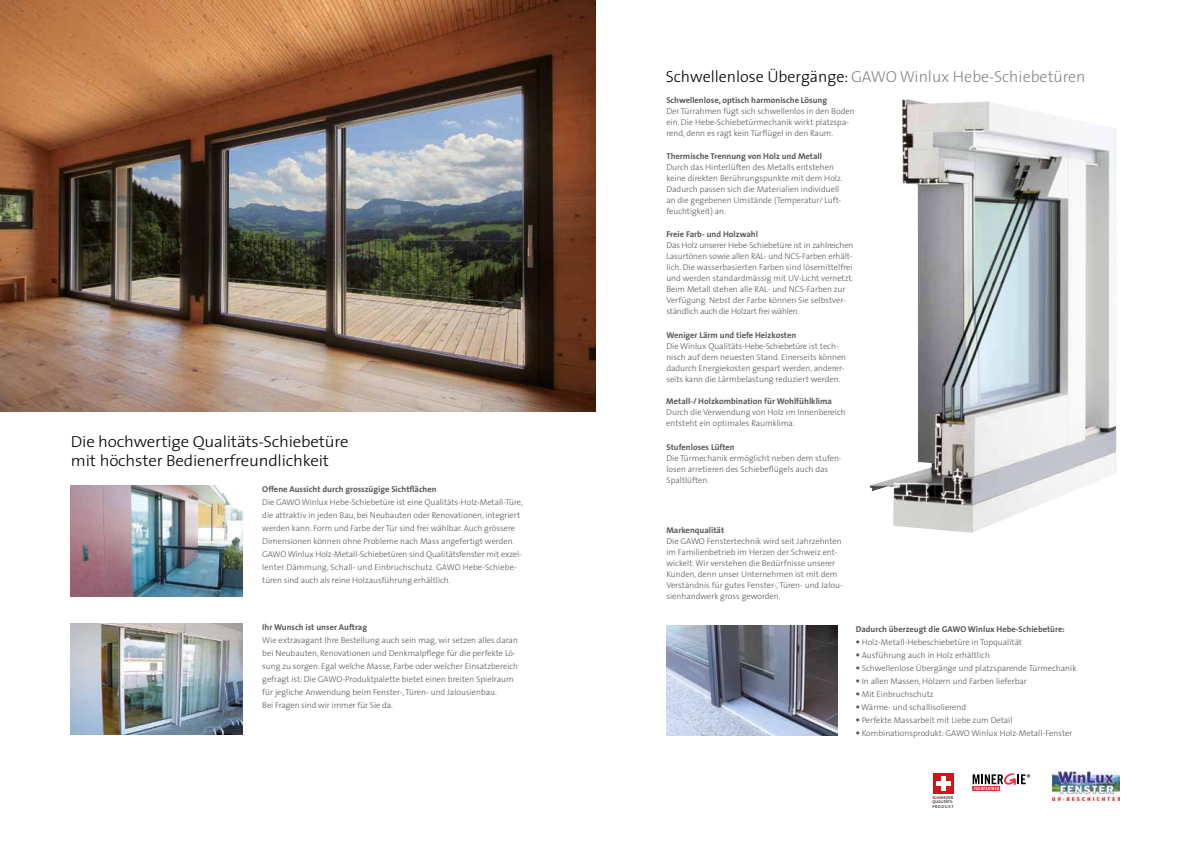
<style>
.page{position:relative;width:1191px;height:842px;background:#fff}
.page>*{position:absolute;margin:0;border:0;box-sizing:border-box;transform-origin:0 0}
.t1{font:300 16px/19.2px "The Sans";letter-spacing:-.01em;color:#000;scale:1.06 1}
.t2{font:300 16px "The Sans";letter-spacing:-.01em;color:#000}
.t3{font:300 16px "The Sans";color:#878787}
.t4{font:300 8.5px/11px "The Sans";color:#575756}
.t5{font:700 8.5px "The Sans";color:#575756}
.t6{font:4.1px/4.5px "The Sans";letter-spacing:.015em;color:#000;text-align:justify}
.s1{color:#878787}
.s2{font-family:"Rotis Sans Serif"}
</style>
<div class="page">
<img style="left:0;top:0;width:595px;height:412px">
<img style="left:71px;top:624px;width:171px;height:110px">
<div style="left:1048px;top:771px;width:73px;height:32px;background:linear-gradient(to right,#fff,#fff)"></div>
<img style="left:1052px;top:771px;width:67px;height:29px">
<img style="left:71px;top:486px;width:171px;height:110px">
<div style="left:972px;top:786px;width:28px;height:5px;background:#e83a41"></div>
<svg style="left:972px;top:773px;width:58px;height:17px"></svg>
<img style="left:869px;top:99px;width:247px;height:434px">
<img style="left:666px;top:625px;width:171px;height:111px">
<div style="left:932px;top:773px;width:21px;height:21px;background:#cd171a"></div>
<div style="left:940px;top:776px;width:5px;height:15px;background:#fff"></div>
<div style="left:935px;top:781px;width:15px;height:5px;background:#fff"></div>
<h1 class="t1" style="left:71px;top:431px;width:263px">Die hochwertige Qualitäts-Schiebetüre mit höchster Bedienerfreundlichkeit</h1>
<p class="t5" style="left:262px;top:482px;width:176px">Offene Aussicht durch grosszügige Sichtflächen</p>
<p class="t4" style="left:262px;top:496px;width:27px">Die GAWO</p>
<p class="t4" style="left:262px;top:495px;width:262px;line-height:13px;text-indent:40px">Winlux Hebe-Schiebetüre ist eine Qualitäts-Holz-Metall-Türe, die attraktiv in jeden Bau, bei Neubauten oder Renovationen, integriert werden kann. Form und Farbe der Tür sind frei wählbar. Auch grössere Dimensionen können ohne Probleme nach Mass angefertigt werden.<br>GAWO</p>
<p class="t4" style="left:262px;top:547px;width:261px;line-height:13px;text-indent:25px">Winlux Holz-Metall-Schiebetüren sind Qualitätsfenster mit exzel&shy;lenter Dämmung, Schall- und Einbruchschutz. GAWO</p>
<p class="t4" style="left:463px;top:561px;width:56px">Hebe-Schiebe-</p>
<p class="t4" style="left:262px;top:574px;width:190px">türen sind auch als reine Holzausführung erhältlich.</p>
<p class="t5" style="left:262px;top:620px;width:106px">Ihr Wunsch ist unser Auftrag</p>
<p class="t4" style="left:262px;top:633px;width:257px;line-height:13px">Wie extravagant I hre Bestellung auch sein mag, wir setzen alles daran bei Neubauten, Renovationen und Denkmalpflege für die perfekte Lö&shy;sung zu sorgen. Egal welche Masse, Farbe oder welcher Einsatzbereich gefragt ist: Die GAWO</p>
<p class="t4" style="left:262px;top:672px;width:253px;line-height:13px;text-indent:80px">-Produktpalette bietet einen breiten Spielraum für jegliche Anwendung beim Fenster-, Türen- und Jalousienbau.<br>Bei Fragen sind wir immer für Sie da.</p>
<h1 class="t2" style="left:665px;top:63px;width:209px">Schwellenlose Übergänge: <span class="s1">GAWO</span></h1>
<h1 class="t3" style="left:899px;top:63px;width:187px">Winlux Hebe-Schiebetüren</h1>
<p class="t5" style="left:666px;top:93px;width:162px">Schwellenlose, optisch harmonische Lösung</p>
<p class="t4" style="left:666px;top:105px;width:190px">Der Türrahmen fügt sich schwellenlos in den Boden ein. Die Hebe-Schiebetürmechanik wirkt platzspa&shy;rend, denn es ragt kein Türflügel in den Raum.</p>
<p class="t5" style="left:666px;top:149px;width:157px">Thermische Trennung von Holz und Metall</p>
<p class="t4" style="left:666px;top:162px;width:178px">Durch das H interlüften des Metalls entstehen keine direkten Berührungspunkte mit dem Holz.<br>Dadurch passen sich die Materialien individuell an die gegebenen U mstände (Temperatur/ Luft&shy;feuchtigkeit) an.</p>
<p class="t5" style="left:666px;top:227px;width:93px">Freie Farb- und Holzwahl</p>
<p class="t4" style="left:666px;top:240px;width:189px">Das Holz unserer Hebe-Schiebetüre ist in zahlreichen Lasurtönen sowie allen RAL- und NCS-Farben erhält&shy;lich. Die wasserbasierten Farben sind lösemittelfrei und werden standardmässig mit UV-Licht vernetzt.<br>Beim Metall stehen alle RAL- und NCS-Farben zur Verfügung. Nebst der Farbe können Sie selbstver&shy;ständlich auch die Holzart frei wählen.</p>
<p class="t5" style="left:666px;top:328px;width:131px">Weniger Lärm und tiefe Heizkosten</p>
<p class="t4" style="left:666px;top:340px;width:181px">Die Winlux Qualitäts-Hebe-Schiebetüre ist tech&shy;nisch auf dem neuesten Stand. Einerseits können dadurch E nergiekosten gespart werden, anderer&shy;seits kann die Lärmbelastung reduziert werden.</p>
<p class="t5" style="left:666px;top:394px;width:167px">Metall-/ Holzkombination für Wohlfühlklima</p>
<p class="t4" style="left:666px;top:407px;width:181px">Durch die Verwendung von Holz im I nnenbereich entsteht ein optimales Raumklima.</p>
<p class="t5" style="left:666px;top:440px;width:70px">Stufenloses Lüften</p>
<p class="t4" style="left:666px;top:452px;width:177px">Die Türmechanik ermöglicht neben dem stufen&shy;losen arretieren des Schiebeflügels auch das<br>Spaltlüften.</p>
<p class="t5" style="left:666px;top:523px;width:59px">Markenqualität</p>
<p class="t4" style="left:666px;top:536px;width:27px">Die GAWO</p>
<p class="t4" style="left:666px;top:536px;width:178px;text-indent:40px">Fenstertechnik wird seit Jahrzehnten im Familienbetrieb im Herzen der Schweiz ent&shy;wickelt. Wir verstehen die Bedürfnisse unserer Kunden, denn unser U nternehmen ist mit dem Verständnis für gutes Fenster-, Türen- und Jalou&shy;sienhandwerk gross geworden.</p>
<p class="t5" style="left:855px;top:622px;width:210px">Dadurch überzeugt die GAWO Winlux Hebe-Schiebetüre:</p>
<p class="t4" style="left:855px;top:636px;width:168px"><span class="s2">•</span> Holz-Metall-Hebeschiebetüre in Topqualität</p>
<p class="t4" style="left:855px;top:649px;width:136px"><span class="s2">•</span> Ausführung auch in Holz erhältlich</p>
<p class="t4" style="left:855px;top:662px;width:222px"><span class="s2">•</span> Schwellenlose Übergänge und platzsparende Türmechanik</p>
<p class="t4" style="left:855px;top:675px;width:173px"><span class="s2">•</span> I n allen Massen, Hölzern und Farben lieferbar</p>
<p class="t4" style="left:855px;top:688px;width:79px"><span class="s2">•</span> Mit Einbruchschutz</p>
<p class="t4" style="left:855px;top:701px;width:112px"><span class="s2">•</span> Wärme- und schallisolierend</p>
<p class="t4" style="left:855px;top:714px;width:158px"><span class="s2">•</span> Perfekte Massarbeit mit Liebe zum Detail</p>
<p class="t4" style="left:855px;top:727px;width:103px"><span class="s2">•</span> Kombinationsprodukt: GAWO</p>
<p class="t4" style="left:971px;top:727px;width:103px">Winlux Holz-Metall-Fenster</p>
<p class="t6" style="left:932px;top:795px;width:23px">SCHWEIZER QUALITÄTS-PRODUKT</p>
</div>
